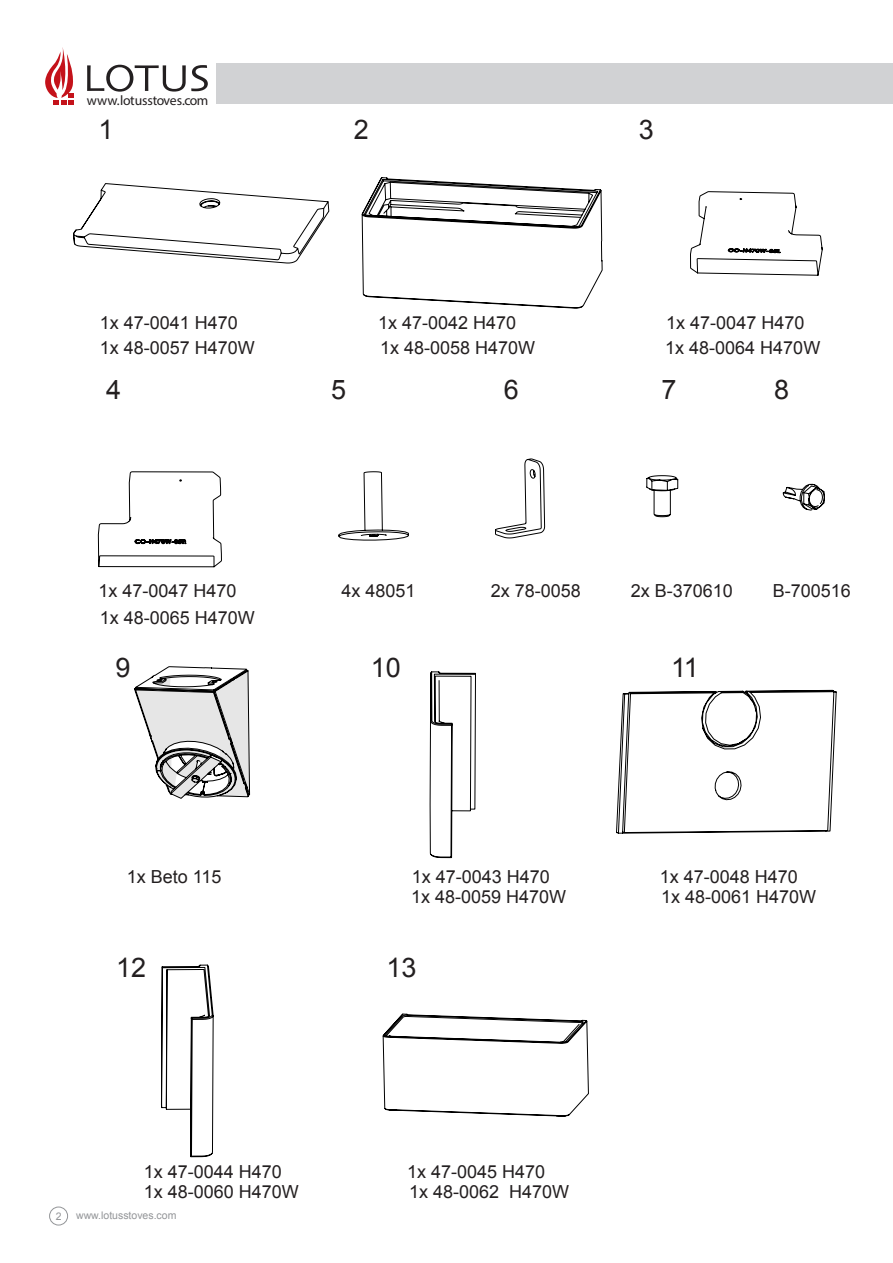
<style>
.page{position:relative;width:893px;height:1263px;background:#fff}
.page>*{position:absolute;margin:0;border:0;box-sizing:border-box;transform-origin:0 0}
.t1{font:27px "Arial";color:#231f20}
.t2{font:18px "Arial";color:#231f20}
.t3{font:13.8px "Myriad Pro";letter-spacing:-.02em;color:#231f20}
.t4{font:10.5px "Arial";color:#939598}
</style>
<div class="page">
<div style="left:216px;top:64px;width:677px;height:40px;background:#d1d2d4"></div>
<div style="left:49px;top:1206px;width:19px;height:19px;border:1px solid #939598;border-radius:50%"></div>
<svg style="left:87px;top:65px;width:121px;height:27px"></svg>
<svg style="left:45px;top:47px;width:29px;height:58px"></svg>
<svg style="left:73px;top:183px;width:256px;height:81px"></svg>
<svg style="left:361px;top:177px;width:242px;height:132px"></svg>
<svg style="left:690px;top:191px;width:133px;height:85px"></svg>
<svg style="left:98px;top:471px;width:124px;height:96px"></svg>
<svg style="left:338px;top:471px;width:71px;height:70px"></svg>
<svg style="left:495px;top:458px;width:50px;height:81px"></svg>
<svg style="left:646px;top:475px;width:32px;height:42px"></svg>
<svg style="left:783px;top:484px;width:42px;height:27px"></svg>
<svg style="left:430px;top:671px;width:46px;height:187px"></svg>
<svg style="left:616px;top:689px;width:221px;height:145px"></svg>
<svg style="left:134px;top:666px;width:116px;height:491px"></svg>
<svg style="left:383px;top:1013px;width:206px;height:103px"></svg>
<p class="t3" style="left:87px;top:92px;width:123px">www.lotusstoves.com</p>
<p class="t1" style="left:98px;top:112px;width:17px">1</p>
<p class="t1" style="left:354px;top:112px;width:17px">2</p>
<p class="t1" style="left:639px;top:112px;width:17px">3</p>
<p class="t2" style="left:100px;top:311px;width:140px">1x 47-0041 H470</p>
<p class="t2" style="left:378px;top:311px;width:140px">1x 47-0042 H470</p>
<p class="t2" style="left:666px;top:311px;width:140px">1x 47-0047 H470</p>
<p class="t2" style="left:100px;top:335px;width:157px">1x 48-0057 H470W</p>
<p class="t2" style="left:380px;top:335px;width:157px">1x 48-0058 H470W</p>
<p class="t2" style="left:665px;top:335px;width:157px">1x 48-0064 H470W</p>
<p class="t1" style="left:106px;top:371px;width:17px">4</p>
<p class="t1" style="left:331px;top:371px;width:17px">5</p>
<p class="t1" style="left:504px;top:371px;width:17px">6</p>
<p class="t1" style="left:661px;top:371px;width:17px">7</p>
<p class="t1" style="left:774px;top:371px;width:17px">8</p>
<p class="t2" style="left:98px;top:579px;width:140px">1x 47-0047 H470</p>
<p class="t2" style="left:342px;top:579px;width:76px">4x 48051</p>
<p class="t2" style="left:491px;top:579px;width:92px">2x 78-0058</p>
<p class="t2" style="left:631px;top:579px;width:104px">2x B-370610</p>
<p class="t2" style="left:773px;top:579px;width:80px">B-700516</p>
<p class="t2" style="left:100px;top:606px;width:157px">1x 48-0065 H470W</p>
<p class="t1" style="left:116px;top:650px;width:17px">9</p>
<p class="t1" style="left:371px;top:650px;width:32px">10</p>
<p class="t1" style="left:671px;top:650px;width:29px">11</p>
<p class="t2" style="left:127px;top:865px;width:96px">1x Beto 115</p>
<p class="t2" style="left:412px;top:865px;width:140px">1x 47-0043 H470</p>
<p class="t2" style="left:660px;top:865px;width:140px">1x 47-0048 H470</p>
<p class="t2" style="left:411px;top:885px;width:157px">1x 48-0059 H470W</p>
<p class="t2" style="left:661px;top:885px;width:157px">1x 48-0061 H470W</p>
<p class="t1" style="left:116px;top:950px;width:32px">12</p>
<p class="t1" style="left:386px;top:950px;width:32px">13</p>
<p class="t2" style="left:144px;top:1160px;width:140px">1x 47-0044 H470</p>
<p class="t2" style="left:407px;top:1160px;width:140px">1x 47-0045 H470</p>
<p class="t2" style="left:144px;top:1180px;width:157px">1x 48-0060 H470W</p>
<p class="t2" style="left:409px;top:1180px;width:162px">1x 48-0062 H470W</p>
<p class="t4" style="left:56px;top:1209px;width:7px">2</p>
<p class="t4" style="left:76px;top:1208px;width:102px">www.lotusstoves.com</p>
</div>
